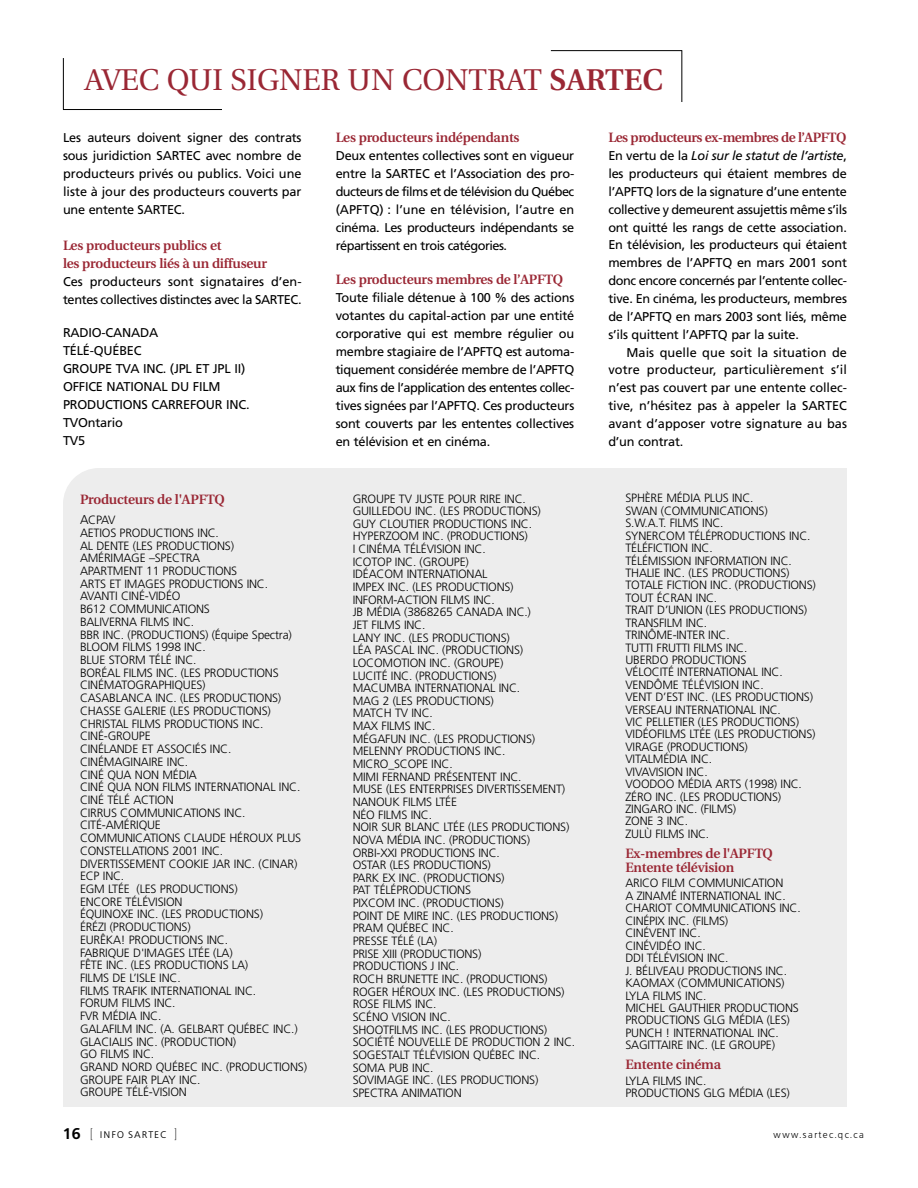
<style>
.page{position:relative;width:918px;height:1188px;background:#fff}
.page>*{position:absolute;margin:0;border:0;box-sizing:border-box;transform-origin:0 0}
.t1{font:30px "Utopia";color:#9a2734}
.t2{font:600 13.5px/18px "Utopia";letter-spacing:-.015em;color:#9a2734}
.t3{font:600 13.5px "Utopia";letter-spacing:-.035em;color:#9a2734}
.t4{font:12.75px/18px "Frutiger";letter-spacing:-.015em;color:#000;text-align:justify}
.t5{font:300 12px/12.6px "Frutiger";letter-spacing:-.015em;color:#000}
.t6{font:300 9.3px "Quebeck";letter-spacing:.17em;color:#000}
.t7{font:9.3px "Quebec";letter-spacing:.17em;color:#000}
.s1{font-weight:600}
.s2{font-style:italic}
.s3{font-size:12.75px}
.s4{font-weight:700;font-size:15px}
.s5{font-family:"Univers";font-weight:100;font-stretch:ultra-condensed;font-size:13.5px}
</style>
<div class="page">
<div style="left:63px;top:468px;width:784px;height:639px;background:#ededed"></div>
<hr style="left:63px;top:58px;width:1px;height:52px;background:#000">
<hr style="left:63px;top:109px;width:159px;height:1px;background:#000">
<hr style="left:681px;top:50px;width:1px;height:52px;background:#000">
<hr style="left:551px;top:50px;width:131px;height:1px;background:#000">
<h1 class="t1" style="left:85px;top:67px;width:580px">AVEC QUI SIGNER UN CONTRAT <span class="s1">SARTEC</span></h1>
<p class="t4" style="left:63px;top:129px;width:240px">Les auteurs doivent signer des contrats sous juridiction SARTEC avec nombre de producteurs privés ou publics. Voici une liste à jour des producteurs couverts par une entente SARTEC.</p>
<p class="t2" style="left:63px;top:237px;width:206px">Les producteurs publics et<br>les producteurs liés à un diffuseur</p>
<p class="t4" style="left:63px;top:273px;width:240px">Ces producteurs sont signataires d’en&shy;tentes collectives distinctes avec la SARTEC.</p>
<p class="t4" style="left:63px;top:325px;width:188px;text-align:left">RADIO-CANADA<br>TÉLÉ-QUÉBEC<br>GROUPE TVA INC. (JPL ET JPL II)<br>OFFICE NATIONAL DU FILM<br>PRODUCTIONS CARREFOUR INC.<br>TVOntario<br>TV5</p>
<p class="t2" style="left:336px;top:130px;width:185px">Les producteurs indépendants</p>
<p class="t4" style="left:336px;top:148px;width:240px">Deux ententes collectives sont en vigueur entre la SARTEC et l’Association des pro&shy;ducteurs de films et de télévision du Québec (APFTQ) : l’une en télévision, l’autre en cinéma. Les producteurs indépendants se répartissent en trois catégories.</p>
<p class="t2" style="left:336px;top:272px;width:229px">Les producteurs membres de l’APFTQ</p>
<p class="t4" style="left:336px;top:289px;width:240px">Toute filiale détenue à 100 % des actions votantes du capital-action par une entité corporative qui est membre régulier ou membre stagiaire de l’APFTQ est automa&shy;tiquement considérée membre de l’APFTQ aux fins de l’application des ententes collec&shy;tives signées par l’APFTQ. Ces producteurs sont couverts par les ententes collectives en télévision et en cinéma.</p>
<p class="t3" style="left:608px;top:132px;width:240px">Les producteurs ex-membres de l’APFTQ</p>
<p class="t4" style="left:608px;top:148px;width:240px">En vertu de la <span class="s2">Loi sur le statut de l’artiste</span>, les producteurs qui étaient membres de l’APFTQ lors de la signature d’une entente collective y demeurent assujettis même s’ils ont quitté les rangs de cette association.<br>En télévision, les producteurs qui étaient membres de l’APFTQ en mars 2001 sont donc encore concernés par l’entente collec&shy;tive. En cinéma, les producteurs, membres de l’APFTQ en mars 2003 sont liés, même s’ils quittent l’APFTQ par la suite.</p>
<p class="t4" style="left:608px;top:344px;width:240px;text-indent:18px">Mais quelle que soit la situation de votre producteur, particulièrement s’il n’est pas couvert par une entente collec&shy;tive, n’hésitez pas à appeler la SARTEC avant d’apposer votre signature au bas d’un contrat.</p>
<p class="t2" style="left:80px;top:492px;width:146px">Producteurs de l'APFTQ</p>
<p class="t5" style="left:80px;top:515px;width:229px"><span class="s3">A</span>CPAV<br>AETIOS PRODUCTIONS INC.<br>AL DENTE (LES PRODUCTIONS)<br>AMÉRIMAGE –SPECTRA<br>APARTMENT 11 PRODUCTIONS<br>ARTS ET IMAGES PRODUCTIONS INC.<br>AVANTI CINÉ-VIDÉO<br>B612 COMMUNICATIONS<br>BALIVERNA FILMS INC.<br>BBR INC. (PRODUCTIONS) (Équipe Spectra)<br>BLOOM FILMS 1998 INC.<br>BLUE STORM TÉLÉ INC.<br>BORÉAL FILMS INC. (LES PRODUCTIONS<br>CINÉMATOGRAPHIQUES)<br>CASABLANCA INC. (LES PRODUCTIONS)<br>CHASSE GALERIE (LES PRODUCTIONS)<br>CHRISTAL FILMS PRODUCTIONS INC.<br>CINÉ-GROUPE<br>CINÉLANDE ET ASSOCIÉS INC.<br>CINÉMAGINAIRE INC.<br>CINÉ QUA NON MÉDIA<br>CINÉ QUA NON FILMS INTERNATIONAL INC.<br>CINÉ TÉLÉ ACTION<br>CIRRUS COMMUNICATIONS INC.<br>CITÉ-AMÉRIQUE<br>COMMUNICATIONS CLAUDE HÉROUX PLUS<br>CONSTELLATIONS 2001 INC.<br>DIVERTISSEMENT COOKIE JAR INC. (CINAR)<br>ECP INC.<br>EGM LTÉE (LES PRODUCTIONS)<br>ENCORE TÉLÉVISION<br>ÉQUINOXE INC. (LES PRODUCTIONS)<br>ÉRÉZI (PRODUCTIONS)<br>EURÊKA! PRODUCTIONS INC.<br>FABRIQUE D'IMAGES LTÉE (LA)<br>FÊTE INC. (LES PRODUCTIONS LA)<br>FILMS DE L’ISLE INC.<br>FILMS TRAFIK INTERNATIONAL INC.<br>FORUM FILMS INC.<br>FVR MÉDIA INC.<br>GALAFILM INC. (A. GELBART QUÉBEC INC.)<br>GLACIALIS INC. (PRODUCTION)<br>GO FILMS INC.<br>GRAND NORD QUÉBEC INC. (PRODUCTIONS)<br>GROUPE FAIR PLAY INC.<br>GROUPE TÉLÉ-VISION</p>
<p class="t5" style="left:353px;top:493px;width:224px">GROUPE TV JUSTE POUR RIRE INC.<br>GUILLEDOU INC. (LES PRODUCTIONS)<br>GUY CLOUTIER PRODUCTIONS INC.<br>HYPERZOOM INC. (PRODUCTIONS)<br>I CINÉMA TÉLÉVISION INC.<br>ICOTOP INC. (GROUPE)<br>IDÉACOM INTERNATIONAL<br>IMPEX INC. (LES PRODUCTIONS)<br>INFORM-ACTION FILMS INC.<br>JB MÉDIA (3868265 CANADA INC.)<br>JET FILMS INC.<br>LANY INC. (LES PRODUCTIONS)<br>LÉA PASCAL INC. (PRODUCTIONS)<br>LOCOMOTION INC. (GROUPE)<br>LUCITÉ INC. (PRODUCTIONS)<br>MACUMBA INTERNATIONAL INC.<br>MAG 2 (LES PRODUCTIONS)<br>MATCH TV INC.<br>MAX FILMS INC.<br>MÉGAFUN INC. (LES PRODUCTIONS)<br>MELENNY PRODUCTIONS INC.<br>MICRO_SCOPE INC.<br>MIMI FERNAND PRÉSENTENT INC.<br>MUSE (LES ENTERPRISES DIVERTISSEMENT)<br>NANOUK FILMS LTÉE<br>NÉO FILMS INC.<br>NOIR SUR BLANC LTÉE (LES PRODUCTIONS)<br>NOVA MÉDIA INC. (PRODUCTIONS)<br>ORBI-XXI PRODUCTIONS INC.<br>OSTAR (LES PRODUCTIONS)<br>PARK EX INC. (PRODUCTIONS)<br>PAT TÉLÉPRODUCTIONS<br>PIXCOM INC. (PRODUCTIONS)<br>POINT DE MIRE INC. (LES PRODUCTIONS)<br>PRAM QUÉBEC INC.<br>PRESSE TÉLÉ (LA)<br>PRISE XIII (PRODUCTIONS)<br>PRODUCTIONS J INC.<br>ROCH BRUNETTE INC. (PRODUCTIONS)<br>ROGER HÉROUX INC. (LES PRODUCTIONS)<br>ROSE FILMS INC.<br>SCÉNO VISION INC.<br>SHOOTFILMS INC. (LES PRODUCTIONS)<br>SOCIÉTÉ NOUVELLE DE PRODUCTION 2 INC.<br>SOGESTALT TÉLÉVISION QUÉBEC INC.<br>SOMA PUB INC.<br>SOVIMAGE INC. (LES PRODUCTIONS)<br>SPECTRA ANIMATION</p>
<p class="t5" style="left:625px;top:493px;width:192px">SPHÈRE MÉDIA PLUS INC.<br>SWAN (COMMUNICATIONS)<br>S.W.A.T. FILMS INC.<br>SYNERCOM TÉLÉPRODUCTIONS INC.<br>TÉLÉFICTION INC.<br>TÉLÉMISSION INFORMATION INC.<br>THALIE INC. (LES PRODUCTIONS)<br>TOTALE FICTION INC. (PRODUCTIONS)<br>TOUT ÉCRAN INC.<br>TRAIT D’UNION (LES PRODUCTIONS)<br>TRANSFILM INC.<br>TRINÔME-INTER INC.<br>TUTTI FRUTTI FILMS INC.<br>UBERDO PRODUCTIONS<br>VÉLOCITÉ INTERNATIONAL INC.<br>VENDÔME TÉLÉVISION INC.<br>VENT D’EST INC. (LES PRODUCTIONS)<br>VERSEAU INTERNATIONAL INC.<br>VIC PELLETIER (LES PRODUCTIONS)<br>VIDÉOFILMS LTÉE (LES PRODUCTIONS)<br>VIRAGE (PRODUCTIONS)<br>VITALMÉDIA INC.<br>VIVAVISION INC.<br>VOODOO MÉDIA ARTS (1998) INC.<br>ZÉRO INC. (LES PRODUCTIONS)<br>ZINGARO INC. (FILMS)<br>ZONE 3 INC.<br>ZULÙ FILMS INC.</p>
<p class="t2" style="left:625px;top:848px;width:149px;line-height:14.2px">Ex-membres de l'APFTQ<br>Entente télévision</p>
<p class="t5" style="left:625px;top:878px;width:177px">ARICO FILM COMMUNICATION<br>A ZINAMÉ INTERNATIONAL INC.<br>CHARIOT COMMUNICATIONS INC.<br>CINÉPIX INC. (FILMS)<br>CINÉVENT INC.<br>CINÉVIDÉO INC.<br>DDI TÉLÉVISION INC.<br>J. BÉLIVEAU PRODUCTIONS INC.<br>KAOMAX (COMMUNICATIONS)<br>LYLA FILMS INC.<br>MICHEL GAUTHIER PRODUCTIONS<br>PRODUCTIONS GLG MÉDIA (LES)<br>PUNCH ! INTERNATIONAL INC.<br>SAGITTAIRE INC. (LE GROUPE)</p>
<p class="t2" style="left:625px;top:1057px;width:97px">Entente cinéma</p>
<p class="t5" style="left:625px;top:1075px;width:166px">LYLA FILMS INC.<br>PRODUCTIONS GLG MÉDIA (LES)</p>
<p class="t7" style="left:63px;top:1130px;width:115px"><span class="s4">16</span> <span class="s5">[</span> INFO SARTEC <span class="s5">]</span></p>
<p class="t6" style="left:774px;top:1130px;width:92px">www.sartec.qc.ca</p>
</div>
